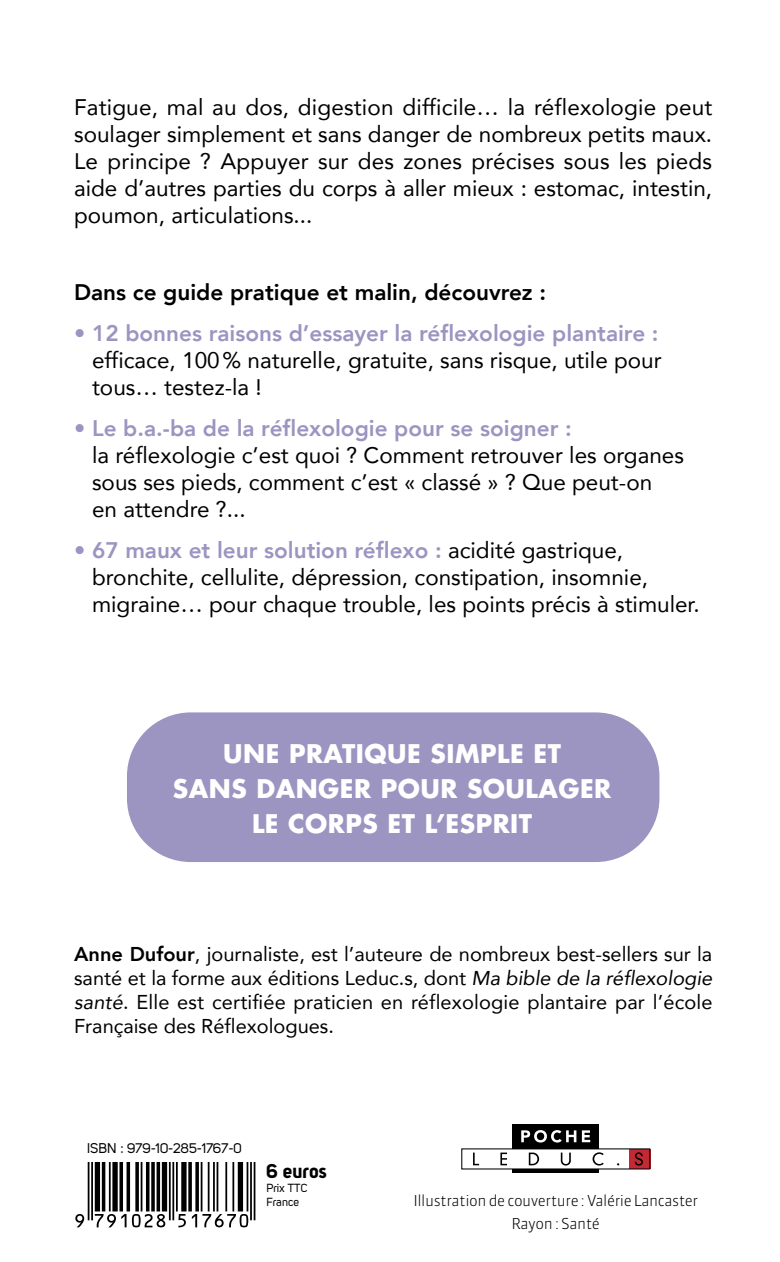
<style>
.page{position:relative;width:780px;height:1262px;background:#fff}
.page>*{position:absolute;margin:0;border:0;box-sizing:border-box;transform-origin:0 0}
.t1{font:700 25px/35px "Futura Std";letter-spacing:.02em;color:#fff;text-align:center}
.t2{font:22.5px/27px "Avenir";color:#000}
.t3{font:800 22.5px "Avenir";color:#9c94c1}
.t4{font:800 22.5px "Avenir";color:#000}
.t5{font:20px/24px "Avenir";color:#000;text-align:justify}
.t6{font:19.75px "Uni Sans Bold";color:#000}
.t7{font:300 15px/23px "Sanuk";letter-spacing:-.03em;color:#000;text-align:center}
.t8{font:14px "Uni Sans Regular";color:#000}
.t9{font:11.5px/14px "Uni Sans Regular";color:#000}
.s1{font-weight:800;color:#9c94c1}
.s2{font-weight:800}
.s3{font-style:italic}
</style>
<div class="page">
<hr style="left:779px;top:0;width:1px;height:1261px;background:#9c94c1">
<div style="left:127px;top:712px;width:532px;height:150px;background:#9c94c1;border-radius:64px"></div>
<div style="left:629px;top:1149px;width:21px;height:19px;background:#c22934"></div>
<svg style="left:473px;top:1152px;width:6px;height:13px"></svg>
<svg style="left:500px;top:1152px;width:7px;height:13px"></svg>
<svg style="left:528px;top:1152px;width:11px;height:13px"></svg>
<svg style="left:560px;top:1152px;width:10px;height:13px"></svg>
<svg style="left:592px;top:1152px;width:11px;height:13px"></svg>
<svg style="left:634px;top:1152px;width:9px;height:13px"></svg>
<div style="left:513px;top:1124px;width:86px;height:24px;background:#000"></div>
<svg style="left:521px;top:1130px;width:55px;height:12px"></svg>
<svg style="left:582px;top:1130px;width:8px;height:12px"></svg>
<hr style="left:513px;top:1169px;width:86px;height:3px;background:#000">
<svg style="left:75px;top:1162px;width:180px;height:65px"></svg>
<p class="t2" style="left:74px;top:93px;width:639px;text-align:justify">Fatigue, mal au dos, digestion difficile… la réflexologie peut soulager simplement et sans danger de nombreux petits maux.<br>Le principe ? Appuyer sur des zones précises sous les pieds aide d’autres parties du corps à aller mieux : estomac, intestin, poumon, articulations...</p>
<p class="t4" style="left:74px;top:274px;width:473px">Dans ce guide pratique et malin, découvrez :</p>
<p class="t3" style="left:74px;top:315px;width:586px">• 12 bonnes raisons d’essayer la réflexologie plantaire :</p>
<p class="t2" style="left:92px;top:346px;width:571px">efficace, 100 % naturelle, gratuite, sans risque, utile pour tous… testez-la !</p>
<p class="t3" style="left:74px;top:411px;width:499px">• Le b.a.-ba de la réflexologie pour se soigner :</p>
<p class="t2" style="left:92px;top:441px;width:593px">la réflexologie c’est quoi ? Comment retrouver les organes sous ses pieds, comment c’est « classé » ? Que peut-on<br>en attendre ?...</p>
<p class="t2" style="left:92px;top:536px;width:609px;text-indent:-18px"><span class="s1">• 67 maux et leur solution réflexo :</span> acidité gastrique, bronchite, cellulite, dépression, constipation, insomnie, migraine… pour chaque trouble, les points précis à stimuler.</p>
<p class="t1" style="left:173px;top:735px;width:440px">UNE PRATIQUE SIMPLE ET<br>SANS DANGER POUR SOULAGER<br>LE CORPS ET L’ESPRIT</p>
<p class="t5" style="left:74px;top:941px;width:640px"><span class="s2">Anne Dufour</span>, journaliste, est l’auteure de nombreux best-sellers sur la santé et la forme aux éditions Leduc.s, dont <span class="s3">Ma bible de la réflexologie santé</span>. Elle est certifiée praticien en réflexologie plantaire par l’école Française des Réflexologues.</p>
<p class="t8" style="left:87px;top:1140px;width:156px">ISBN : 979-10-285-1767-0</p>
<p class="t6" style="left:266px;top:1158px;width:62px">6 euros</p>
<p class="t9" style="left:266px;top:1180px;width:42px">Prix TTC<br>France</p>
<p class="t7" style="left:413px;top:1188px;width:286px">Illustration de couverture : Valérie Lancaster<br>Rayon : Santé</p>
</div>
